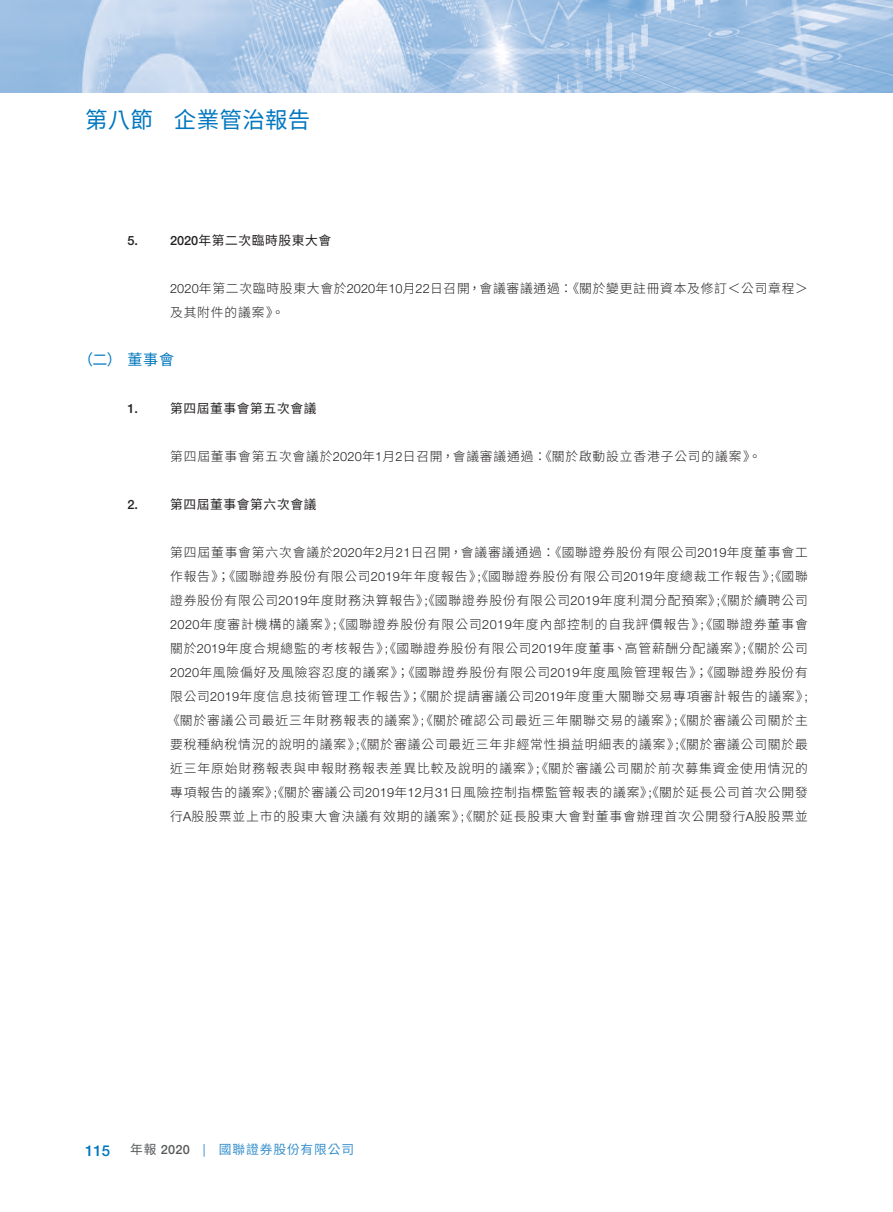
<style>
.page{position:relative;width:893px;height:1212px;background:#fff}
.page>*{position:absolute;margin:0;border:0;box-sizing:border-box;transform-origin:0 0}
.t1{font:22.5px "Source Han Sans TC";letter-spacing:.015em;color:#0077bf}
.Heading_2{font:15px "Source Han Sans TC";color:#0077bf}
.t2{font:500 15px "Helvetica Neue LT Std";color:#0077bf}
.Body_Text{font:300 12.75px/24px "Source Han Sans TC";letter-spacing:.07em;color:#231f20}
.Heading_3{font:12.75px "Source Han Sans TC";letter-spacing:.05em;color:#231f20}
.t3{font:12.75px "Source Han Sans TC";letter-spacing:.065em;color:#3790cc}
.Heading_3-2{font:500 12.75px "Helvetica Neue LT Std";color:#231f20}
.Body_Text-2{font:300 12.75px "Helvetica Neue LT Std";color:#231f20}
.s1{font-family:"Helvetica Neue LT Std";font-weight:500}
.s2{font-family:"Helvetica Neue LT Std"}
.s3{color:#57585a}
.s4{font-family:"Helvetica Neue LT Std";font-weight:500;color:#57585a}
.s5{font-family:"Helvetica Neue LT Std";font-weight:300;color:#0077bf}
</style>
<div class="page">
<img style="left:0;top:0;width:893px;height:93px">
<h1 class="t1" style="left:85px;top:107px;width:227px">第八節　企業管治報告</h1>
<p class="Heading_3-2" style="left:128px;top:233px;width:12px">5.</p>
<p class="Heading_3" style="left:170px;top:233px;width:163px"><span class="s1">2020</span>年第二次臨時股東大會</p>
<p class="Body_Text" style="left:170px;top:277px;width:639px"><span class="s2">2020</span>年第二次臨時股東大會於<span class="s2">2020</span>年<span class="s2">10</span>月<span class="s2">22</span>日召開，會議審議通過：《關於變更註冊資本及修訂＜公司章程＞及其附件的議案》。</p>
<p class="Heading_2" style="left:78px;top:351px;width:97px">（二）董事會</p>
<p class="Heading_3-2" style="left:128px;top:401px;width:12px">1.</p>
<p class="Heading_3" style="left:170px;top:401px;width:148px">第四屆董事會第五次會議</p>
<p class="Body_Text" style="left:170px;top:445px;width:592px">第四屆董事會第五次會議於<span class="s2">2020</span>年<span class="s2">1</span>月<span class="s2">2</span>日召開，會議審議通過：《關於啟動設立香港子公司的議案》。</p>
<p class="Heading_3-2" style="left:128px;top:497px;width:12px">2.</p>
<p class="Heading_3" style="left:170px;top:497px;width:148px">第四屆董事會第六次會議</p>
<p class="Body_Text" style="left:170px;top:541px;width:639px">第四屆董事會第六次會議於<span class="s2">2020</span>年<span class="s2">2</span>月<span class="s2">21</span>日召開，會議審議通過：《國聯證券股份有限公司<span class="s2">2019</span>年度董事會工作報告》；《國聯證券股份有限公司<span class="s2">2019</span>年年度報告》《國聯證券股份有限公司<span class="s2">2019</span>年度總裁工作報告》《國聯</p>
<p class="Body_Text" style="left:170px;top:565px;width:639px;text-indent:601px"><span class="s2">;<br></span>證券股份有限公司<span class="s2">2019</span>年度財務決算報告》《國聯證券股份有限公司<span class="s2">2019</span>年度利潤分配預案》《關於續聘公司</p>
<p class="Body_Text-2" style="left:477px;top:569px;width:5px">;</p>
<p class="Body_Text" style="left:170px;top:589px;width:639px;text-indent:547px"><span class="s2">;<br>2020</span>年度審計機構的議案》《<span class="s2">;</span> 國聯證券股份有限公司<span class="s2">2019</span>年度內部控制的自我評價報告》《國聯證券董事會</p>
<p class="Body_Text-2" style="left:425px;top:593px;width:5px">;</p>
<p class="Body_Text" style="left:170px;top:613px;width:639px;text-indent:530px"><span class="s2">;<br></span>關於<span class="s2">2019</span>年度合規總監的考核報告》《國聯證券股份有限公司<span class="s2">2019</span>年度董事、高管薪酬分配議案》《關於公司</p>
<p class="Body_Text" style="left:167px;top:637px;width:643px;text-indent:576px"><span class="s2">;<br>2020</span>年風險偏好及風險容忍度的議案》；《國聯證券股份有限公司<span class="s2">2019</span>年度風險管理報告》；《國聯證券股份有限公司<span class="s2">2019</span>年度信息技術管理工作報告》；《關於提請審議公司<span class="s2">2019</span>年度重大關聯交易專項審計報告的議案》<span class="s2">;</span>《關於審議公司最近三年財務報表的議案》《<span class="s2">;</span> 關於確認公司最近三年關聯交易的議案》《關於審議公司關於主</p>
<p class="Body_Text-2" style="left:385px;top:641px;width:5px">;</p>
<p class="Body_Text" style="left:170px;top:709px;width:639px;text-indent:504px"><span class="s2">;<br></span>要稅種納稅情況的說明的議案》《<span class="s2">;</span> 關於審議公司最近三年非經常性損益明細表的議案》《關於審議公司關於最</p>
<p class="Body_Text" style="left:170px;top:733px;width:639px;text-indent:505px"><span class="s2">;<br></span>近三年原始財務報表與申報財務報表差異比較及說明的議案》《<span class="s2">;</span> 關於審議公司關於前次募集資金使用情況的專項報告的議案》《<span class="s2">;</span> 關於審議公司<span class="s2">2019</span>年<span class="s2">12</span>月<span class="s2">31</span>日風險控制指標監管報表的議案》《關於延長公司首次公開發</p>
<p class="Body_Text" style="left:170px;top:781px;width:639px;text-indent:479px"><span class="s2">;<br></span>行<span class="s2">A</span>股股票並上市的股東大會決議有效期的議案》《關於延長股東大會對董事會辦理首次公開發行<span class="s2">A</span>股股票並</p>
<p class="Body_Text-2" style="left:461px;top:809px;width:5px">;</p>
<p class="t2" style="left:85px;top:1142px;width:26px">115</p>
<p class="t3" style="left:130px;top:1142px;width:226px"><span class="s3">年報</span> <span class="s4">2020</span> <span class="s5">|</span> 國聯證券股份有限公司</p>
</div>
